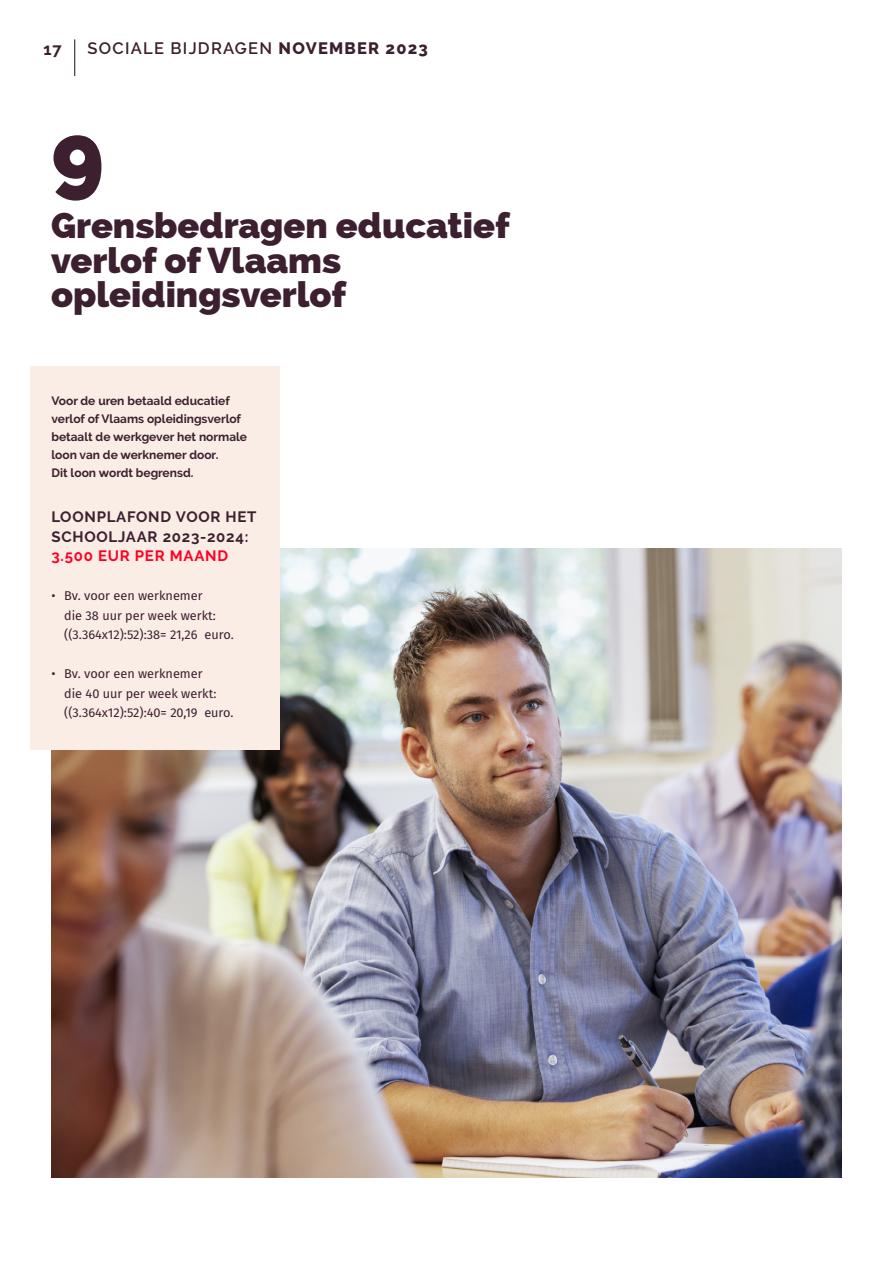
<style>
.page{position:relative;width:893px;height:1263px;background:#fff}
.page>*{position:absolute;margin:0;border:0;box-sizing:border-box;transform-origin:0 0}
.Hoofdstuk_nr{font:800 90px "Raleway";color:#3c202f}
.Hoofdstuktitel{font:800 36px/34.5px "Raleway";color:#3c202f}
.t1{font:600 16.5px "Raleway";letter-spacing:.075em;color:#3c202f}
.t2{font:700 16.5px "Raleway";color:#3c202f}
.Subtitel_rood_CAPS_geen_insprong{font:700 15px/19.5px "Raleway";letter-spacing:.05em;color:#3c202f}
.t3{font:12.75px/19.5px "Fira Sans";color:#3c202f}
.inleiding{font:700 12px/18px "Raleway";color:#3c202f}
.s1{font-weight:800}
.s2{color:#ff0023}
</style>
<div class="page">
<img style="left:51px;top:549px;width:791px;height:629px">
<div style="left:30px;top:366px;width:250px;height:383px;background:#faede6"></div>
<hr style="left:74px;top:39px;width:1px;height:37px;background:#3c202f">
<p class="t2" style="left:43px;top:40px;width:20px">17</p>
<p class="t1" style="left:88px;top:38px;width:342px">SOCIALE BIJDRAGEN <span class="s1">NOVEMBER 2023</span></p>
<p class="Hoofdstuk_nr" style="left:51px;top:103px;width:55px">9</p>
<p class="Hoofdstuktitel" style="left:51px;top:208px;width:460px">Grensbedragen educatief verlof of Vlaams opleidingsverlof</p>
<p class="inleiding" style="left:51px;top:392px;width:197px">Voor de uren betaald educatief verlof of Vlaams opleidingsverlof betaalt de werkgever het normale loon van de werknemer door.<br>Dit loon wordt begrensd.</p>
<p class="Subtitel_rood_CAPS_geen_insprong" style="left:51px;top:507px;width:207px">LOONPLAFOND VOOR HET<br>SCHOOLJAAR 2023-2024:<br><span class="s2">3.500 EUR PER MAAND</span></p>
<p class="t3" style="left:64px;top:585px;width:171px;text-indent:-13px">• Bv. voor een werknemer<br>die 38 uur per week werkt: ((3.364x12):52):38= 21,26 euro.</p>
<p class="t3" style="left:64px;top:663px;width:171px;text-indent:-13px">• Bv. voor een werknemer<br>die 40 uur per week werkt: ((3.364x12):52):40= 20,19 euro.</p>
</div>
